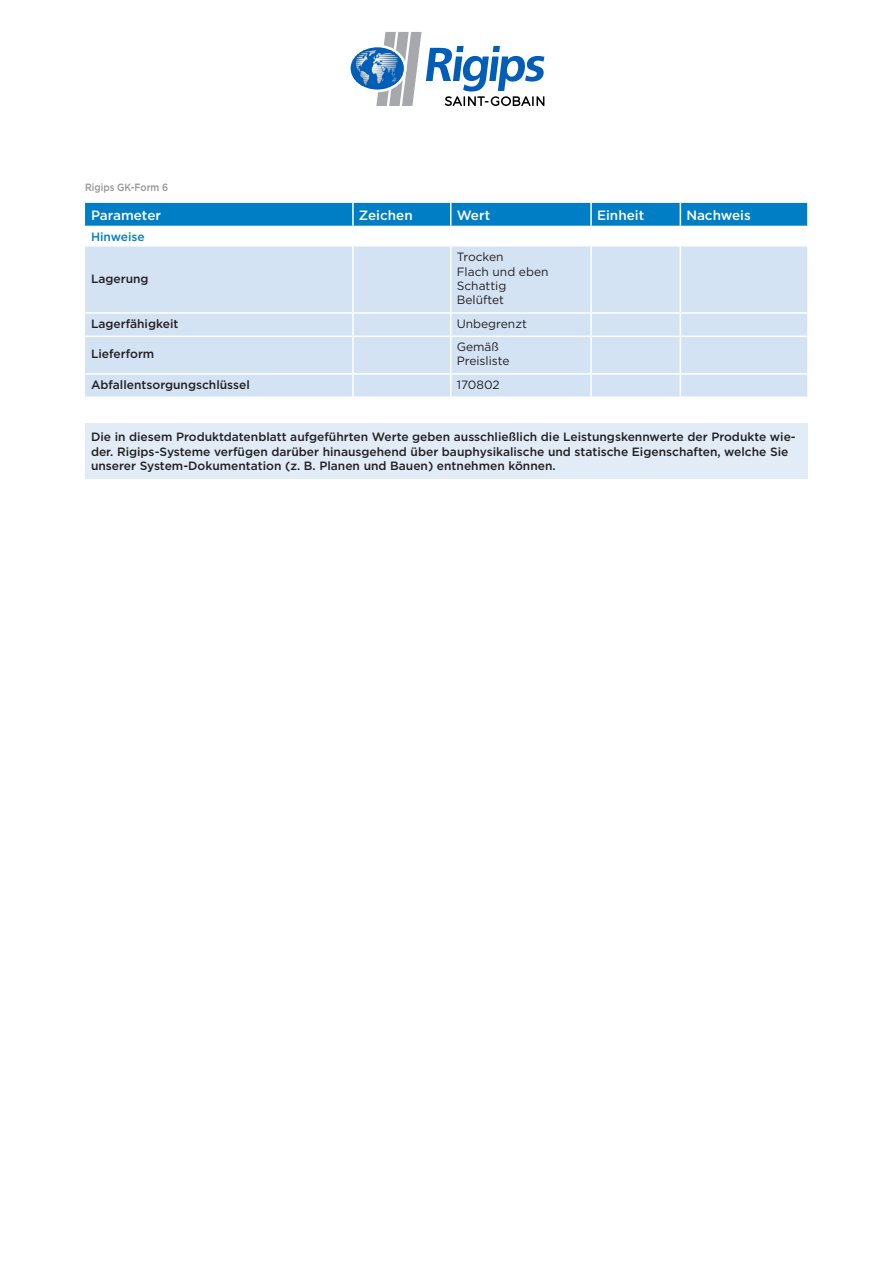
<style>
.page{position:relative;width:893px;height:1263px;background:#fff}
.page>*{position:absolute;margin:0;border:0;box-sizing:border-box;transform-origin:0 0}
.column_header_column{font:500 13.5px "Gotham";color:#fff}
.Note{font:500 12px/14.4px "Gotham";color:#231f20}
.column_3{font:12px/14.4px "Gotham";color:#231f20}
.column_1{font:500 12px "Gotham";color:#231f20}
.attribute_group{font:500 12px "Gotham";color:#007ec5}
.Product_Name_second{font:500 10.5px "Gotham";color:#939598;scale:.89 1}
</style>
<div class="page">
<svg style="left:351px;top:32px;width:194px;height:74px"></svg>
<div style="left:85px;top:247px;width:722px;height:149px;background:#d4e3f4"></div>
<div style="left:85px;top:203px;width:722px;height:23px;background:#007ec5"></div>
<hr style="left:352px;top:247px;width:2px;height:65px;background:#fff">
<hr style="left:450px;top:247px;width:1px;height:65px;background:#fff">
<hr style="left:590px;top:247px;width:2px;height:65px;background:#fff">
<hr style="left:680px;top:247px;width:1px;height:65px;background:#fff">
<hr style="left:85px;top:312px;width:268px;height:2px;background:#fff">
<hr style="left:353px;top:312px;width:98px;height:2px;background:#fff">
<hr style="left:352px;top:314px;width:2px;height:22px;background:#fff">
<hr style="left:451px;top:312px;width:140px;height:2px;background:#fff">
<svg style="left:450px;top:314px;width:1px;height:22px"></svg>
<hr style="left:591px;top:312px;width:89px;height:2px;background:#fff">
<hr style="left:590px;top:314px;width:2px;height:22px;background:#fff">
<hr style="left:680px;top:312px;width:129px;height:2px;background:#fff">
<svg style="left:680px;top:314px;width:1px;height:22px"></svg>
<hr style="left:85px;top:336px;width:268px;height:1px;background:#fff">
<hr style="left:353px;top:336px;width:98px;height:1px;background:#fff">
<hr style="left:352px;top:337px;width:2px;height:36px;background:#fff">
<hr style="left:451px;top:336px;width:140px;height:1px;background:#fff">
<hr style="left:450px;top:337px;width:1px;height:36px;background:#fff">
<hr style="left:591px;top:336px;width:89px;height:1px;background:#fff">
<hr style="left:590px;top:337px;width:2px;height:36px;background:#fff">
<hr style="left:680px;top:336px;width:129px;height:1px;background:#fff">
<hr style="left:680px;top:337px;width:1px;height:36px;background:#fff">
<hr style="left:85px;top:373px;width:268px;height:2px;background:#fff">
<hr style="left:353px;top:373px;width:98px;height:2px;background:#fff">
<hr style="left:352px;top:375px;width:2px;height:21px;background:#fff">
<hr style="left:451px;top:373px;width:140px;height:2px;background:#fff">
<svg style="left:450px;top:375px;width:1px;height:21px"></svg>
<hr style="left:591px;top:373px;width:89px;height:2px;background:#fff">
<hr style="left:590px;top:375px;width:2px;height:21px;background:#fff">
<hr style="left:680px;top:373px;width:129px;height:2px;background:#fff">
<svg style="left:680px;top:375px;width:1px;height:21px"></svg>
<div style="left:85px;top:423px;width:723px;height:56px;background:#e1ecf7"></div>
<p class="Product_Name_second" style="left:85px;top:181px;width:95px">Rigips GK-Form 6</p>
<p class="column_header_column" style="left:91px;top:206px;width:72px">Parameter</p>
<p class="column_header_column" style="left:359px;top:206px;width:55px">Zeichen</p>
<p class="column_header_column" style="left:457px;top:206px;width:35px">Wert</p>
<p class="column_header_column" style="left:597px;top:206px;width:49px">Einheit</p>
<p class="column_header_column" style="left:686px;top:206px;width:66px">Nachweis</p>
<p class="attribute_group" style="left:91px;top:228px;width:55px">Hinweise</p>
<p class="column_1" style="left:91px;top:271px;width:59px">Lagerung</p>
<p class="column_3" style="left:457px;top:250px;width:48px">Trocken</p>
<p class="column_3" style="left:457px;top:264px;width:93px">Flach und eben</p>
<p class="column_3" style="left:457px;top:278px;width:51px">Schattig</p>
<p class="column_3" style="left:457px;top:293px;width:49px">Belüftet</p>
<p class="column_1" style="left:91px;top:316px;width:89px">Lagerfähigkeit</p>
<p class="column_3" style="left:457px;top:316px;width:72px">Unbegrenzt</p>
<p class="column_1" style="left:91px;top:346px;width:65px">Lieferform</p>
<p class="column_3" style="left:457px;top:339px;width:54px">Gemäß<br>Preisliste</p>
<p class="column_1" style="left:91px;top:377px;width:160px">Abfallentsorgungschlüssel</p>
<p class="column_3" style="left:457px;top:377px;width:44px">170802</p>
<p class="Note" style="left:91px;top:430px;width:706px">Die in diesem Produktdatenblatt aufgeführten Werte geben ausschließlich die Leistungskennwerte der Produkte wie‑ der. Rigips-Systeme verfügen darüber hinausgehend über bauphysikalische und statische Eigenschaften, welche Sie unserer System-Dokumentation (z. B. Planen und Bauen) entnehmen können.</p>
</div>
